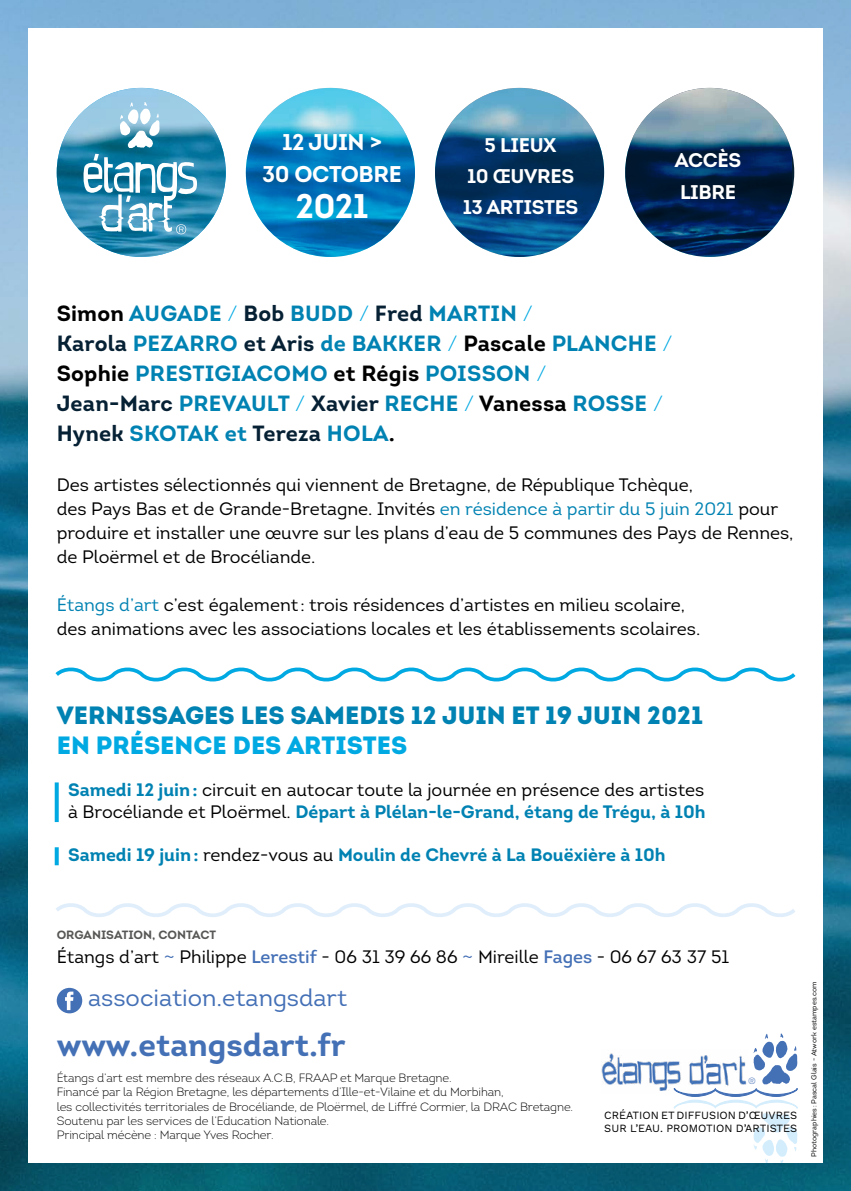
<style>
.page{position:relative;width:851px;height:1191px;background:#fff}
.page>*{position:absolute;margin:0;border:0;box-sizing:border-box;transform-origin:0 0}
.t1{font:700 34.2px "Intro";color:#fff}
.t2{font:700 32px "Intro";color:#4470b6}
.t3{font:900 25px "Intro";color:#0082b2}
.t4{font:900 25px "Intro";color:#00a9e2}
.t5{font:24px "Intro";color:#4470b6}
.t6{font:700 22.8px "Intro";letter-spacing:-.02em;color:#fff}
.t7{font:700 22px/30px "Intro";letter-spacing:.01em;color:#0082b2}
.t8{font:700 19.8px/31.2px "Intro";letter-spacing:-.02em;color:#fff;text-align:center}
.t9{font:18px/24px "Intro";color:#000}
.t10{font:700 18px "Intro";color:#0082b2}
.t11{font:300 12px/14.4px "Intro";letter-spacing:-.01em;color:#000}
.t12{font:700 12px "Intro";color:#575756}
.t13{font:11px/13.2px "Work Sans";color:#000}
.t14{font:300 9.6px "Work Sans";color:#4470b6}
.t15{font:7.2px "Intro";color:#000}
.s1{color:#000}
.s2{font-weight:300;color:#00a9e2}
.s3{color:#062034}
.s4{color:#0082b2}
.s5{font-weight:700;color:#0082b2}
.s6{font-weight:400;color:#000}
.s7{color:#4470b6}
.s8{font-weight:600;color:#4470b6}
</style>
<div class="page">
<img style="left:0;top:0;width:850px;height:1191px">
<div style="left:28px;top:28px;width:794px;height:1134px;background:#fff"></div>
<div style="left:57px;top:987px;width:25px;height:26px;background:#4470b6;border-radius:50%"></div>
<svg style="left:65px;top:991px;width:8px;height:19px"></svg>
<svg style="left:55px;top:782px;width:4px;height:40px"></svg>
<svg style="left:55px;top:847px;width:4px;height:18px"></svg>
<img style="left:435px;top:88px;width:169px;height:169px">
<img style="left:625px;top:88px;width:166px;height:169px">
<svg style="left:55px;top:667px;width:741px;height:15px"></svg>
<svg style="left:56px;top:903px;width:739px;height:14px"></svg>
<img style="left:57px;top:88px;width:169px;height:169px">
<svg style="left:120px;top:102px;width:39px;height:46px"></svg>
<svg style="left:82px;top:154px;width:115px;height:80px"></svg>
<img style="left:601px;top:1053px;width:72px;height:38px">
<svg style="left:673px;top:1034px;width:125px;height:128px"></svg>
<img style="left:246px;top:88px;width:169px;height:169px">
<p class="t6" style="left:282px;top:127px;width:101px">12 JUIN &gt;</p>
<p class="t6" style="left:262px;top:159px;width:141px">30 OCTOBRE</p>
<p class="t1" style="left:295px;top:184px;width:74px">2021</p>
<p class="t8" style="left:467px;top:129px;width:109px">5 LIEUX<br>10 ŒUVRES</p>
<p class="t8" style="left:462px;top:191px;width:117px">13 ARTISTES</p>
<p class="t8" style="left:674px;top:145px;width:68px">ACCÈS</p>
<p class="t8" style="left:680px;top:176px;width:58px">LIBRE</p>
<p class="t7" style="left:57px;top:298px;width:617px"><span class="s1">Simon</span> AUGADE <span class="s2">/</span> <span class="s3">Bob</span> BUDD <span class="s2">/</span> <span class="s3">Fred</span> MARTIN <span class="s2">/<br></span><span class="s3">Karola</span> PEZARRO <span class="s3">et Aris</span> de BAKKER <span class="s2">/</span> <span class="s1">Pascale</span> PLANCHE <span class="s2">/ </span><span class="s1">Sophie</span> PRESTIGIACOMO <span class="s1">et Régis</span> POISSON <span class="s2">/<br></span><span class="s3">Jean-Marc</span> PREVAULT <span class="s2">/</span> <span class="s3">Xavier</span> RECHE <span class="s2">/</span> <span class="s1">Vanessa</span> ROSSE <span class="s2">/ </span><span class="s3">Hynek</span> SKOTAK et <span class="s3">Tereza</span> HOLA<span class="s1">.</span></p>
<p class="t9" style="left:57px;top:473px;width:738px">Des artistes sélectionnés qui viennent de Bretagne, de République Tchèque,<br>des Pays Bas et de Grande-Bretagne. Invités <span class="s4">en résidence à partir du 5 juin 2021</span> pour produire et installer une œuvre sur les plans d’eau de 5 communes des Pays de Rennes, de Ploërmel et de Brocéliande.</p>
<p class="t9" style="left:57px;top:593px;width:645px"><span class="s4">Étangs d’art</span> c’est également : trois résidences d’artistes en milieu scolaire, des animations avec les associations locales et les établissements scolaires.</p>
<p class="t3" style="left:57px;top:698px;width:647px">VERNISSAGES LES SAMEDIS 12 JUIN ET 19 JUIN 2021</p>
<p class="t4" style="left:57px;top:728px;width:352px">EN PRÉSENCE DES ARTISTES</p>
<p class="t9" style="left:68px;top:779px;width:639px;line-height:21.6px"><span class="s5">Samedi 12 juin:</span> circuit en autocar toute la journée en présence des artistes à Brocéliande et Ploërmel. <span class="s5">Départ à Plélan-le-Grand, étang de Trégu, à 10h</span></p>
<p class="t10" style="left:68px;top:843px;width:599px">Samedi 19 juin: <span class="s6">rendez-vous au</span> Moulin de Chevré à La Bouëxière à 10h</p>
<p class="t12" style="left:57px;top:927px;width:161px">ORGANISATION, CONTACT</p>
<p class="t9" style="left:57px;top:945px;width:674px">Étangs d’art <span class="s7">~</span> Philippe <span class="s8">Lerestif</span> - 06 31 39 66 86 <span class="s7">~</span> Mireille <span class="s8">Fages</span> - 06 67 63 37 51</p>
<p class="t5" style="left:88px;top:983px;width:260px">association.etangsdart</p>
<p class="t2" style="left:57px;top:1024px;width:290px">www.etangsdart.fr</p>
<p class="t11" style="left:57px;top:1070px;width:396px">Étangs d’art est membre des réseaux A.C.B, FRAAP et Marque Bretagne.</p>
<p class="t11" style="left:57px;top:1084px;width:518px">Financé par la Région Bretagne, les départements d’Ille-et-Vilaine et du Morbihan,<br>les collectivités territoriales de Brocéliande, de Ploërmel, de Liffré Cormier, la DRAC Bretagne.<br>Soutenu par les services de l’Education Nationale.</p>
<p class="t11" style="left:57px;top:1128px;width:218px">Principal mécène : Marque Yves Rocher.</p>
<p class="t14" style="left:748px;top:1075px;width:9px">®</p>
<p class="t13" style="left:604px;top:1108px;width:194px">CRÉATION ET DIFFUSION D’ŒUVRES<br>SUR L’EAU. PROMOTION D’ARTISTES</p>
<p class="t15" style="left:809px;top:1157px;width:177px;rotate:-90deg">Photographies: Pascal Glais - Atwork estampes.com</p>
</div>
